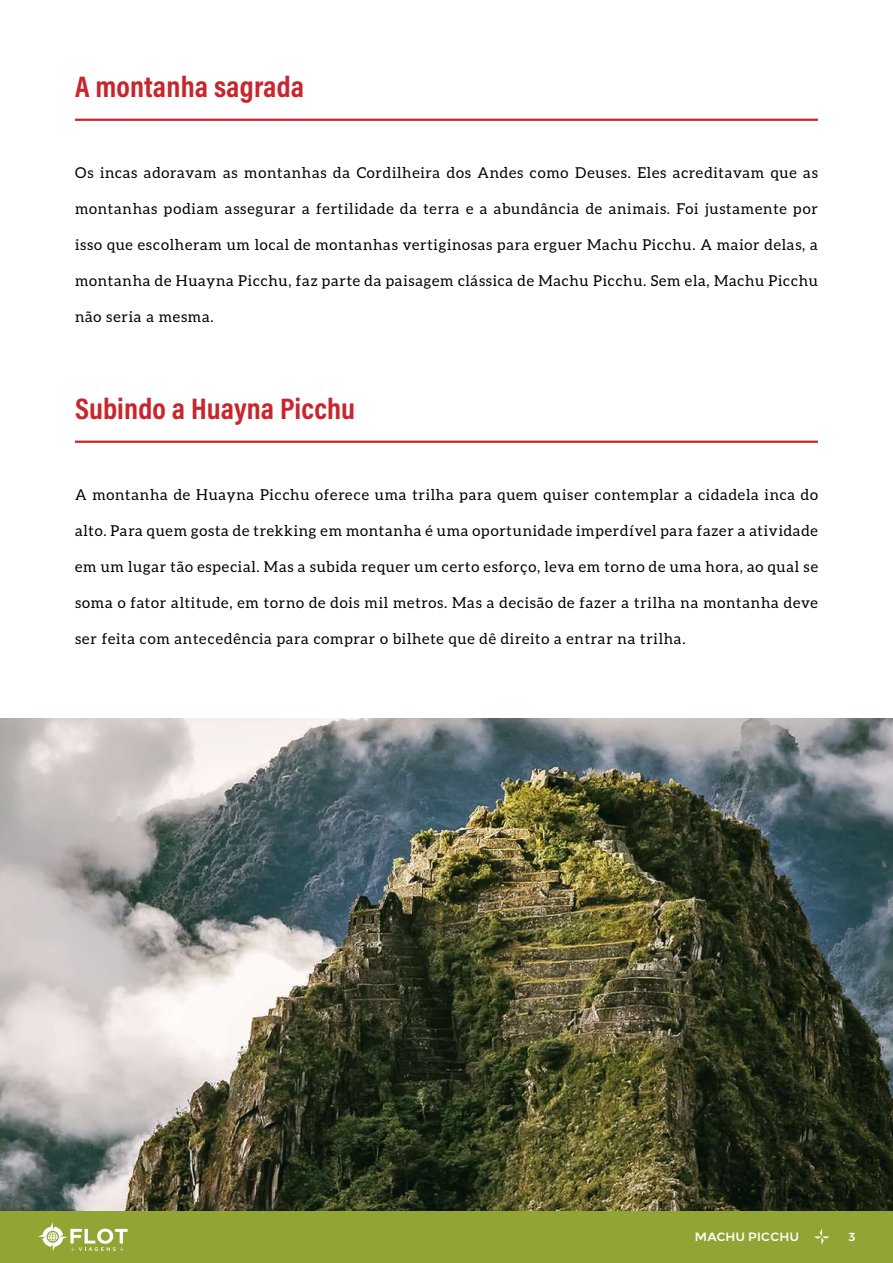
<style>
.page{position:relative;width:893px;height:1263px;background:#fff}
.page>*{position:absolute;margin:0;border:0;box-sizing:border-box;transform-origin:0 0}
.t1{font:700 30px "Acumin Pro Cond";letter-spacing:.005em;color:#c9252c}
.t2{font:15px "Aleo";letter-spacing:.05em;color:#000}
.t3{font:700 12px "Loew";color:#fff}
</style>
<div class="page">
<div style="left:0;top:1210px;width:892px;height:53px;background:#92a434"></div>
<svg style="left:814px;top:1229px;width:15px;height:15px"></svg>
<svg style="left:38px;top:1222px;width:90px;height:30px"></svg>
<img style="left:0;top:719px;width:892px;height:491px">
<hr style="left:75px;top:119px;width:743px;height:2px;background:#c9252c">
<hr style="left:75px;top:441px;width:743px;height:2px;background:#c9252c">
<h1 class="t1" style="left:75px;top:67px;width:230px">A montanha sagrada</h1>
<p class="t2" style="left:75px;top:164px;width:744px">Os incas adoravam as montanhas da Cordilheira dos Andes como Deuses. Eles acreditavam que as</p>
<p class="t2" style="left:75px;top:200px;width:744px">montanhas podiam assegurar a fertilidade da terra e a abundância de animais. Foi justamente por</p>
<p class="t2" style="left:75px;top:236px;width:744px">isso que escolheram um local de montanhas vertiginosas para erguer Machu Picchu. A maior delas, a</p>
<p class="t2" style="left:75px;top:272px;width:744px">montanha de Huayna Picchu, faz parte da paisagem clássica de Machu Picchu. Sem ela, Machu Picchu</p>
<p class="t2" style="left:75px;top:308px;width:140px">não seria a mesma.</p>
<h1 class="t1" style="left:75px;top:389px;width:282px">Subindo a Huayna Picchu</h1>
<p class="t2" style="left:75px;top:486px;width:744px">A montanha de Huayna Picchu oferece uma trilha para quem quiser contemplar a cidadela inca do</p>
<p class="t2" style="left:75px;top:522px;width:744px">alto. Para quem gosta de trekking em montanha é uma oportunidade imperdível para fazer a atividade</p>
<p class="t2" style="left:75px;top:558px;width:744px">em um lugar tão especial. Mas a subida requer um certo esforço, leva em torno de uma hora, ao qual se</p>
<p class="t2" style="left:75px;top:594px;width:744px">soma o fator altitude, em torno de dois mil metros. Mas a decisão de fazer a trilha na montanha deve</p>
<p class="t2" style="left:75px;top:630px;width:612px">ser feita com antecedência para comprar o bilhete que dê direito a entrar na trilha.</p>
<p class="t3" style="left:695px;top:1227px;width:106px">MACHU PICCHU</p>
<p class="t3" style="left:848px;top:1227px;width:9px">3</p>
</div>
